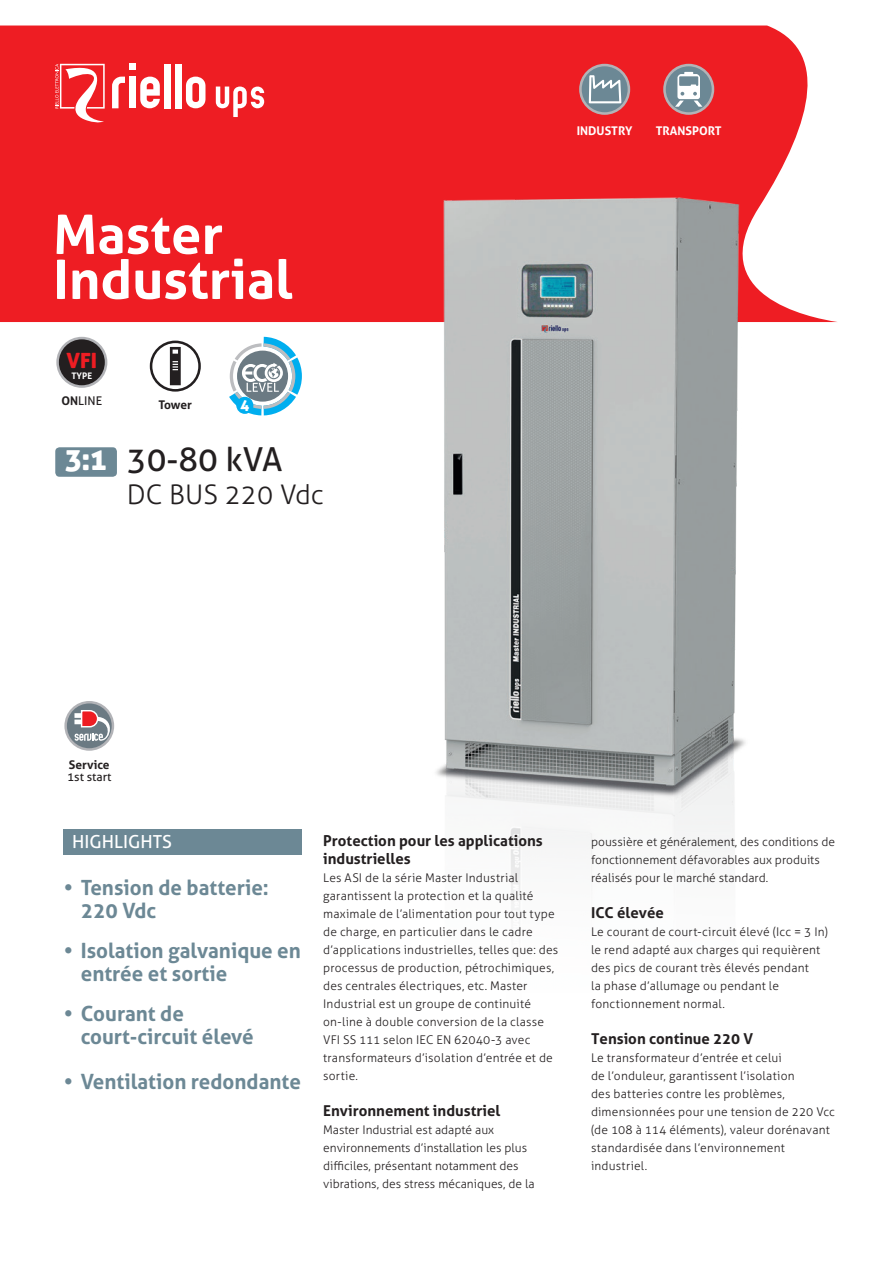
<style>
.page{position:relative;width:893px;height:1263px;background:#fff}
.page>*{position:absolute;margin:0;border:0;box-sizing:border-box;transform-origin:0 0}
.TITOLI_BIG{font:700 54px "Aller";color:#fff}
.TITOLI{font:33px "Aller";color:#231f20}
.TITOLI-2{font:30px "Aller Display";color:#fff}
.TITOLI-3{font:300 27px "Aller";color:#231f20}
.testo{font:700 21px/22.5px "Aller";color:#6c8895}
.t1{font:21px "Aller Display";color:#ee1d23}
.TITOLI_BIG-2{font:18px "Aller";color:#fff}
.testo_titoletti{font:700 15px/18px "Aller";color:#231f20}
.t2{font:15px "Aller Display";color:#fff}
.testo-2{font:300 12px/18px "Aller";letter-spacing:.015em;color:#231f20}
.testo_titoletti-2{font:300 12px/18px "Aller";color:#231f20}
.testo-3{font:700 12px "Aller";color:#fff}
.testo-4{font:12px "Aller";color:#231f20}
.testo-5{font:700 12px "Aller";color:#231f20}
.t3{font:700 9px "Aller";color:#fff}
.s1{font-weight:700}
</style>
<div class="page">
<svg style="left:0;top:26px;width:837px;height:296px;background:#ef2e33"></svg>
<svg style="left:216px;top:86px;width:48px;height:31px"></svg>
<svg style="left:112px;top:77px;width:13px;height:31px"></svg>
<div style="left:129px;top:64px;width:7px;height:6px;background:#fff"></div>
<div style="left:129px;top:77px;width:7px;height:31px;background:#fff"></div>
<svg style="left:140px;top:77px;width:20px;height:31px"></svg>
<div style="left:164px;top:64px;width:7px;height:44px;background:#fff"></div>
<div style="left:175px;top:64px;width:7px;height:44px;background:#fff"></div>
<svg style="left:186px;top:77px;width:19px;height:31px"></svg>
<svg style="left:55px;top:63px;width:50px;height:61px"></svg>
<div style="left:55px;top:447px;width:62px;height:30px;background:#6c8895;border-radius:4px"></div>
<svg style="left:56px;top:337px;width:51px;height:51px"></svg>
<div style="left:59px;top:339px;width:46px;height:46px;background:#231f20;border-radius:50%"></div>
<svg style="left:64px;top:701px;width:50px;height:50px"></svg>
<div style="left:67px;top:703px;width:45px;height:45px;background:#6b7a83;border-radius:50%"></div>
<svg style="left:74px;top:709px;width:41px;height:32px"></svg>
<svg style="left:229px;top:337px;width:73px;height:78px"></svg>
<div style="left:236px;top:397px;width:17px;height:17px;background:#00aeef;border-radius:50%"></div>
<svg style="left:150px;top:341px;width:51px;height:51px"></svg>
<svg style="left:579px;top:64px;width:51px;height:51px"></svg>
<div style="left:582px;top:66px;width:46px;height:46px;background:#6c8895;border-radius:50%"></div>
<svg style="left:589px;top:75px;width:32px;height:28px"></svg>
<svg style="left:663px;top:64px;width:51px;height:51px"></svg>
<div style="left:666px;top:66px;width:46px;height:46px;background:#6c8895;border-radius:50%"></div>
<svg style="left:675px;top:72px;width:27px;height:35px"></svg>
<img style="left:397px;top:170px;width:389px;height:748px">
<div style="left:64px;top:829px;width:238px;height:26px;background:#6c8895"></div>
<p class="TITOLI_BIG" style="left:53px;top:201px;width:171px">Master</p>
<p class="TITOLI_BIG" style="left:53px;top:246px;width:241px">Industrial</p>
<p class="t1" style="left:67px;top:347px;width:32px">VFI</p>
<p class="t3" style="left:72px;top:371px;width:22px">TYPE</p>
<p class="testo-4" style="left:62px;top:394px;width:42px"><span class="s1">ON</span>LINE</p>
<p class="TITOLI-2" style="left:65px;top:440px;width:43px">3:1</p>
<p class="testo-5" style="left:159px;top:398px;width:35px">Tower</p>
<p class="t2" style="left:240px;top:395px;width:11px">4</p>
<p class="TITOLI" style="left:127px;top:439px;width:157px">30-80 kVA</p>
<p class="TITOLI-3" style="left:127px;top:478px;width:198px">DC BUS 220 Vdc</p>
<p class="testo-3" style="left:577px;top:123px;width:57px">INDUSTRY</p>
<p class="testo-3" style="left:656px;top:123px;width:67px">TRANSPORT</p>
<p class="testo-5" style="left:69px;top:757px;width:42px">Service</p>
<p class="testo-4" style="left:67px;top:769px;width:46px">1st start</p>
<p class="TITOLI_BIG-2" style="left:72px;top:831px;width:101px">HIGHLIGHTS</p>
<p class="testo" style="left:64px;top:876px;width:207px">• Tension de batterie:</p>
<p class="testo" style="left:81px;top:899px;width:77px">220 Vdc</p>
<p class="testo" style="left:81px;top:939px;width:222px;text-indent:-17px">• Isolation galvanique en entrée et sortie</p>
<p class="testo" style="left:64px;top:1002px;width:122px">• Courant de</p>
<p class="testo" style="left:81px;top:1025px;width:174px">court-circuit élevé</p>
<p class="testo" style="left:64px;top:1070px;width:239px">• Ventilation redondante</p>
<p class="testo_titoletti" style="left:323px;top:832px;width:221px">Protection pour les applications industrielles</p>
<p class="testo-2" style="left:323px;top:869px;width:237px">Les ASI de la série Master Industrial garantissent la protection et la qualité maximale de l’alimentation pour tout type de charge, en particulier dans le cadre d’applications industrielles, telles que: des processus de production, pétrochimiques, des centrales électriques, etc. Master Industrial est un groupe de continuité on-line à double conversion de la classe VFI SS 111 selon IEC EN 62040-3 avec transformateurs d’isolation d’entrée et de sortie.</p>
<p class="testo_titoletti" style="left:323px;top:1102px;width:179px">Environnement industriel</p>
<p class="testo_titoletti-2" style="left:323px;top:1121px;width:213px">Master Industrial est adapté aux environnements d’installation les plus difficiles, présentant notamment des vibrations, des stress mécaniques, de la</p>
<p class="testo_titoletti-2" style="left:591px;top:833px;width:246px">poussière et généralement, des conditions de fonctionnement défavorables aux produits réalisés pour le marché standard.</p>
<p class="testo_titoletti" style="left:591px;top:904px;width:74px">ICC élevée</p>
<p class="testo-2" style="left:591px;top:923px;width:239px">Le courant de court-circuit élevé (Icc = 3 In) le rend adapté aux charges qui requièrent des pics de courant très élevés pendant<br>la phase d’allumage ou pendant le fonctionnement normal.</p>
<p class="testo_titoletti" style="left:591px;top:1030px;width:164px">Tension continue 220 V</p>
<p class="testo-2" style="left:591px;top:1049px;width:245px">Le transformateur d’entrée et celui<br>de l’onduleur, garantissent l’isolation<br>des batteries contre les problèmes, dimensionnées pour une tension de 220 Vcc (de 108 à 114 éléments), valeur dorénavant standardisée dans l’environnement industriel.</p>
</div>
